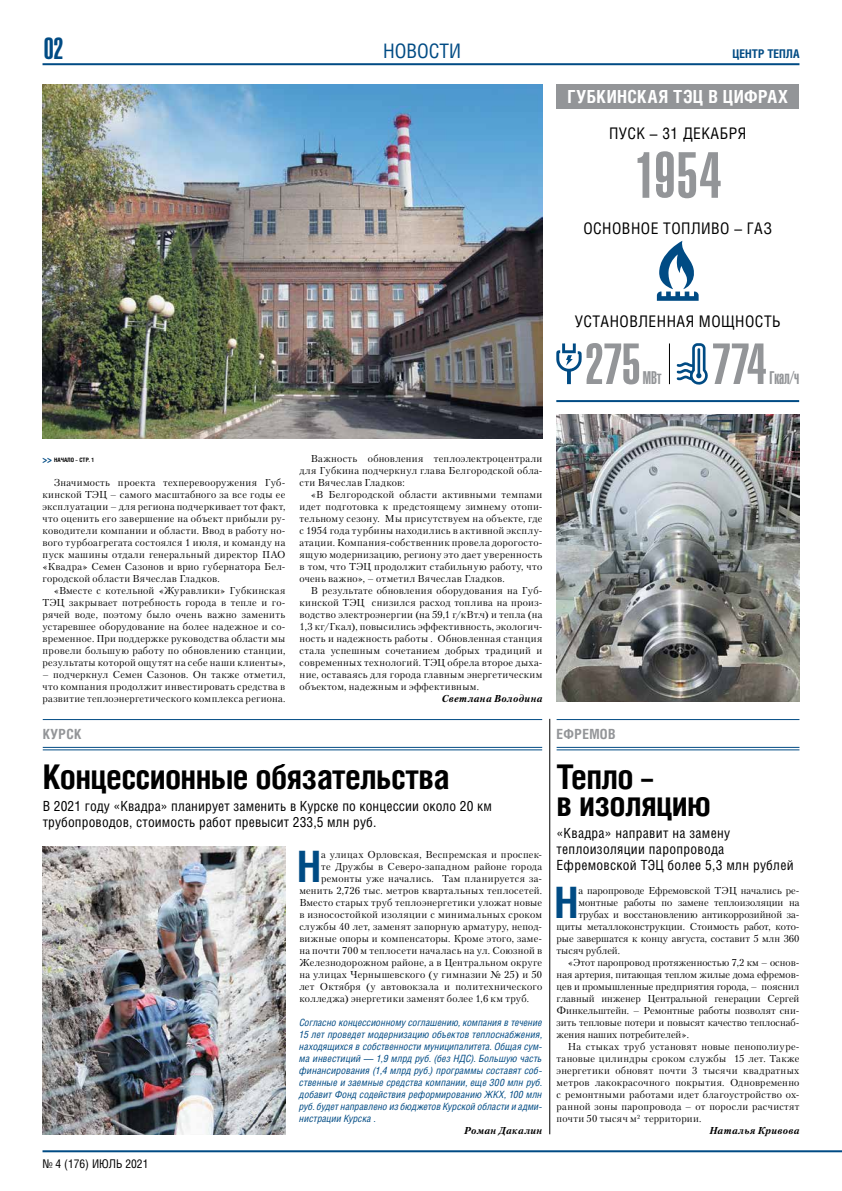
<style>
.page{position:relative;width:842px;height:1191px;background:#fff}
.page>*{position:absolute;margin:0;border:0;box-sizing:border-box;transform-origin:0 0}
.t1{font:64px "Helios Ultra Compressed";color:#939598}
.t2{font:56.9px "Helios Ultra Compressed";letter-spacing:-.01em;color:#939598}
.t3{font:700 43.2px "Helios Cond C";color:#004b84}
.t4{font:700 34px/27px "Helios Cond C";letter-spacing:-.02em;color:#000}
.t5{font:30px "Helios Ultra Compressed C";color:#004b84}
.t6{font:20px "Helios Cond C";color:#004b84}
.t7{font:700 18px "Helios Cond C";letter-spacing:.05em;color:#fff}
.t8{font:18px "Helios Ultra Compressed";letter-spacing:-.01em;color:#939598}
.t9{font:16px "Helios Cond";letter-spacing:.11em;color:#000}
.t10{font:14px/16px "Helios Cond C";letter-spacing:.01em;color:#000}
.t11{font:700 14px "Helios Cond C";letter-spacing:.025em;color:#939598}
.t12{font:12px "Helios Cond C";color:#000}
.t13{font:700 12px "Helios Cond C";color:#004b84}
.t14{font:10px/12px "Petersburg C";letter-spacing:.015em;color:#000;text-align:justify}
.t15{font:italic 10px/12px "Helios Cond";letter-spacing:.005em;color:#004b84;text-align:justify}
.t16{font:10px "Petersburg C";letter-spacing:.035em;color:#000}
.t17{font:italic 700 10px "Petersburg C";letter-spacing:.04em;color:#000}
.t18{font:700 condensed 6px "Helios";color:#000}
.s1{font-size:10px;color:#004b84}
</style>
<div class="page">
<hr style="left:43px;top:63px;width:756px;height:2px;background:#004b84">
<hr style="left:43px;top:1150px;width:799px;height:2px;background:#004b84">
<img style="left:556px;top:414px;width:243px;height:288px">
<img style="left:43px;top:84px;width:499px;height:354px">
<hr style="left:556px;top:400px;width:243px;height:2px;background:#004b84">
<hr style="left:669px;top:343px;width:1px;height:41px;background:#000">
<svg style="left:556px;top:343px;width:26px;height:41px"></svg>
<svg style="left:677px;top:343px;width:31px;height:42px"></svg>
<div style="left:556px;top:84px;width:243px;height:24px;background:#939598"></div>
<svg style="left:657px;top:241px;width:42px;height:60px"></svg>
<hr style="left:549px;top:719px;width:1px;height:415px;background:#000">
<hr style="left:43px;top:719px;width:499px;height:1px;background:#004b84">
<hr style="left:43px;top:747px;width:499px;height:1px;background:#004b84">
<hr style="left:43px;top:749px;width:499px;height:1px;background:#004b84">
<hr style="left:557px;top:719px;width:242px;height:1px;background:#004b84">
<hr style="left:557px;top:747px;width:242px;height:1px;background:#004b84">
<hr style="left:557px;top:749px;width:242px;height:1px;background:#004b84">
<img style="left:42px;top:846px;width:243px;height:288px">
<h3 class="t5" style="left:44px;top:31px;width:21px">02</h3>
<p class="t13" style="left:733px;top:46px;width:68px">центр тепла</p>
<h3 class="t6" style="left:383px;top:39px;width:12px">НОВОСТ</h3>
<h3 class="t6" style="left:449px;top:39px;width:13px">И</h3>
<h3 class="t7" style="left:567px;top:86px;width:222px">Губкинская ТЭЦ в цифрах</h3>
<h3 class="t9" style="left:609px;top:123px;width:139px">Пуск – 31 декабря</h3>
<h1 class="t1" style="left:634px;top:138px;width:88px">1954</h1>
<h3 class="t9" style="left:583px;top:218px;width:190px">Основное топливо – газ</h3>
<p class="t18" style="left:43px;top:456px;width:53px"><span class="s1">&gt;&gt;</span> начало – стр. 1</p>
<p class="t14" style="left:43px;top:476px;width:244px;text-indent:11px">Значимость проекта техперевооружения Губ&shy;кинской ТЭЦ – самого масштабного за все годы ее эксплуатации – для региона подчеркивает тот факт, что оценить его завершение на объект прибыли ру&shy;ководители компании и области. Ввод в работу но&shy;вого турбоагрегата состоялся 1 июля, и команду на пуск машины отдали генеральный директор ПАО «Квадра» Семен Сазонов и врио губернатора Бел&shy;городской области Вячеслав Гладков.</p>
<p class="t14" style="left:43px;top:584px;width:244px;text-indent:11px">«Вместе с котельной «Журавлики» Губкинская ТЭЦ закрывает потребность города в тепле и го&shy;рячей воде, поэтому было очень важно заменить устаревшее оборудование на более надежное и со&shy;временное. При поддержке руководства области мы провели большую работу по обновлению станции, результаты которой ощутят на себе наши клиенты»,</p>
<p class="t14" style="left:43px;top:668px;width:244px">– подчеркнул Семен Сазонов. Он также отметил, что компания продолжит инвестировать средства в развитие теплоэнергетического комплекса региона.</p>
<p class="t14" style="left:300px;top:452px;width:244px;text-indent:11px">Важность обновления теплоэлектроцентрали для Губкина подчеркнул глава Белгородской обла&shy;сти Вячеслав Гладков:</p>
<p class="t14" style="left:300px;top:488px;width:244px;text-indent:11px">«В Белгородской области активными темпами идет подготовка к предстоящему зимнему отопи&shy;тельному сезону. Мы присутствуем на объекте, где с 1954 года турбины находились в активной эксплу&shy;атации. Компания-собственник провела дорогосто&shy;ящую модернизацию, региону это дает уверенность в том, что ТЭЦ продолжит стабильную работу, что очень важно», – отметил Вячеслав Гладков.</p>
<p class="t14" style="left:300px;top:584px;width:244px;text-indent:11px">В результате обновления оборудования на Губ&shy;кинской ТЭЦ снизился расход топлива на произ&shy;водство электроэнергии (на 59,1 г/кВт.ч) и тепла (на 1,3 кг/Гкал), повысились эффективность, экологич&shy;ность и надежность работы . Обновленная станция стала успешным сочетанием добрых традиций и современных технологий. ТЭЦ обрела второе дыха&shy;ние, оставаясь для города главным энергетическим объектом, надежным и эффективным.</p>
<p class="t17" style="left:441px;top:692px;width:103px">Светлана Володина</p>
<h3 class="t9" style="left:575px;top:312px;width:207px">Установленная мо щность</h3>
<h2 class="t2" style="left:585px;top:331px;width:57px">275</h2>
<h2 class="t2" style="left:712px;top:331px;width:56px">774</h2>
<h3 class="t8" style="left:770px;top:367px;width:31px">Гкал/ч</h3>
<h3 class="t8" style="left:643px;top:367px;width:20px">МВт</h3>
<h3 class="t11" style="left:43px;top:725px;width:39px">Курск</h3>
<h3 class="t11" style="left:557px;top:725px;width:60px">Ефремов</h3>
<h3 class="t4" style="left:43px;top:762px;width:408px">Концессионные обязательства</h3>
<h3 class="t10" style="left:43px;top:798px;width:451px">В 2021 году «Квадра» планирует заменить в Курске по концессии около 20 км трубопроводов, стоимость работ превысит 233,5 млн руб.</h3>
<h3 class="t4" style="left:557px;top:762px;width:156px">Тепло –<br>в изоляцию</h3>
<h3 class="t10" style="left:557px;top:825px;width:175px">«Квадра» направит на замену теплоизоляции паропровода</h3>
<h3 class="t3" style="left:297px;top:841px;width:21px">Н</h3>
<h3 class="t10" style="left:557px;top:857px;width:239px">Ефремовской ТЭЦ более 5,3 млн рублей</h3>
<p class="t14" style="left:321px;top:848px;width:222px">а улицах Орловская, Веспремская и проспек-</p>
<p class="t14" style="left:321px;top:860px;width:223px">те Дружбы в Северо-западном районе города</p>
<p class="t14" style="left:321px;top:872px;width:222px">ремонты уже начались. Там планируется за-</p>
<p class="t14" style="left:299px;top:884px;width:244px">менить 2,726 тыс. метров квартальных теплосетей.</p>
<p class="t14" style="left:299px;top:896px;width:244px">Вместо старых труб теплоэнергетики уложат новые</p>
<p class="t16" style="left:299px;top:908px;width:244px">в износостойкой изоляции с минимальных сроком</p>
<p class="t14" style="left:299px;top:920px;width:244px">службы 40 лет, заменят запорную арматуру, непод-</p>
<p class="t14" style="left:299px;top:932px;width:244px">вижные опоры и компенсаторы. Кроме этого, заме-</p>
<p class="t14" style="left:299px;top:944px;width:244px">на почти 700 м теплосети началась на ул. Союзной в</p>
<p class="t14" style="left:299px;top:956px;width:244px">Железнодорожном районе, а в Центральном округе</p>
<p class="t14" style="left:299px;top:968px;width:244px">на улицах Чернышевского (у гимназии № 25) и 50</p>
<p class="t14" style="left:299px;top:980px;width:244px">лет Октября (у автовокзала и политехнического</p>
<p class="t16" style="left:299px;top:992px;width:231px">колледжа) энергетики заменят более 1,6 км труб.</p>
<p class="t15" style="left:299px;top:1016px;width:244px">Согласно концессионному соглашению, компания в течение 15 лет проведет модернизацию объектов теплоснабжения, находящихся в собственности муниципалитета. Общая сум&shy;ма инвестиций — 1,9 млрд руб. (без НДС). Большую часть финансирования (1,4 млрд руб.) программы составят соб&shy;ственные и заемные средства компании, еще 300 млн руб. добавит Фонд содействия реформированию ЖКХ, 100 млн руб. будет направлено из бюджетов Курской области и адми&shy;нистрации Курска .</p>
<p class="t17" style="left:464px;top:1124px;width:79px">Роман Дакалин</p>
<h3 class="t3" style="left:554px;top:877px;width:21px">Н</h3>
<p class="t14" style="left:578px;top:884px;width:223px">а паропроводе Ефремовской ТЭЦ начались ре-</p>
<p class="t14" style="left:578px;top:896px;width:223px">монтные работы по замене теплоизоляции на</p>
<p class="t14" style="left:578px;top:908px;width:223px">трубах и восстановлению антикоррозийной за-</p>
<p class="t14" style="left:557px;top:920px;width:244px">щиты металлоконструкции. Стоимость работ, кото-</p>
<p class="t14" style="left:557px;top:932px;width:244px">рые завершатся к концу августа, составит 5 млн 360</p>
<p class="t14" style="left:557px;top:944px;width:65px">тысяч рублей.</p>
<p class="t14" style="left:568px;top:956px;width:233px">«Этот паропровод протяженностью 7,2 км – основ-</p>
<p class="t14" style="left:557px;top:968px;width:244px">ная артерия, питающая теплом жилые дома ефремов-</p>
<p class="t14" style="left:557px;top:980px;width:244px">цев и промышленные предприятия города, – пояснил</p>
<p class="t14" style="left:557px;top:992px;width:244px">главный инженер Центральной генерации Сергей</p>
<p class="t14" style="left:557px;top:1004px;width:244px">Финкельштейн. – Ремонтные работы позволят сни-</p>
<p class="t14" style="left:557px;top:1016px;width:244px">зить тепловые потери и повысят качество теплоснаб-</p>
<p class="t14" style="left:557px;top:1028px;width:134px">жения наших потребителей».</p>
<p class="t14" style="left:568px;top:1040px;width:233px">На стыках труб установят новые пенополиуре-</p>
<p class="t14" style="left:557px;top:1052px;width:244px">тановые цилиндры сроком службы 15 лет. Также</p>
<p class="t16" style="left:557px;top:1064px;width:244px">энергетики обновят почти 3 тысячи квадратных</p>
<p class="t14" style="left:557px;top:1076px;width:244px">метров лакокрасочного покрытия. Одновременно</p>
<p class="t14" style="left:557px;top:1088px;width:244px">с ремонтными работами идет благоустройство ох-</p>
<p class="t14" style="left:557px;top:1100px;width:244px">ранной зоны паропровода – от поросли расчистят</p>
<p class="t14" style="left:557px;top:1112px;width:146px">почти 50 тысяч м<sup>2</sup> территории.</p>
<p class="t17" style="left:709px;top:1124px;width:91px">Наталья Кривова</p>
<p class="t12" style="left:43px;top:1156px;width:107px">№ 4 (176) июль 2021</p>
</div>
